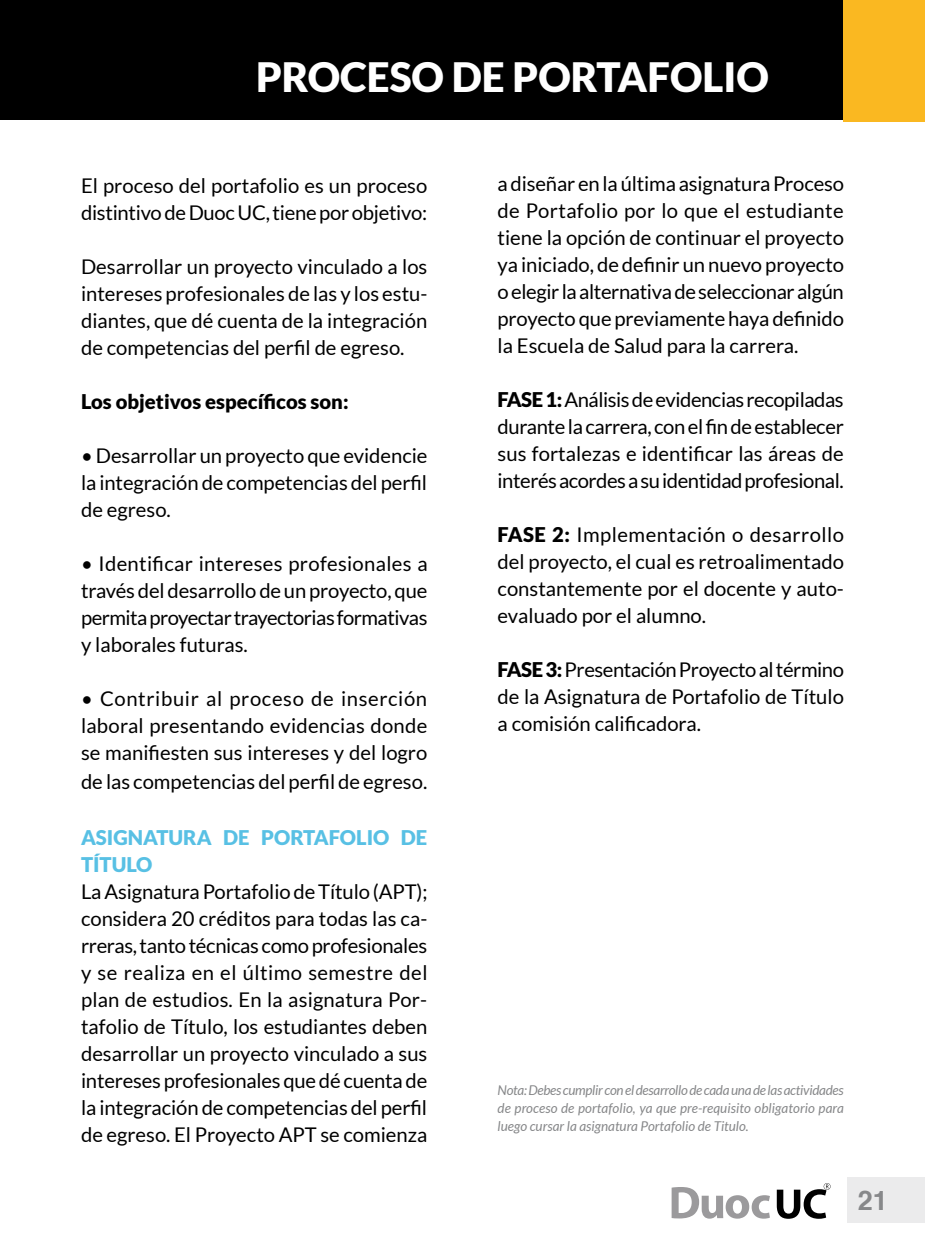
<style>
.page{position:relative;width:925px;height:1244px;background:#fff}
.page>*{position:absolute;margin:0;border:0;box-sizing:border-box;transform-origin:0 0}
.t1{font:900 40.5px "Lato";color:#fff}
.t2{font:700 27px "Helvetica";color:#87888a}
.t3{font:20.25px/27px "Lato";color:#000;text-align:justify}
.t4{font:900 20.25px/27px "Lato";color:#58c0e4}
.t5{font:900 20.25px "Lato";color:#000}
.t6{font:italic 13.5px/18px "Lato";color:#868789;text-align:justify}
.s1{font-weight:900}
</style>
<div class="page">
<div style="left:847px;top:1177px;width:78px;height:46px;background:#ebebec"></div>
<svg style="left:671px;top:1187px;width:99px;height:31px"></svg>
<svg style="left:777px;top:1183px;width:53px;height:36px"></svg>
<div style="left:0;top:0;width:925px;height:119px;background:#000"></div>
<div style="left:844px;top:0;width:81px;height:121px;background:#fab821"></div>
<h1 class="t1" style="left:256px;top:53px;width:514px">PROCESO DE PORTAFOLIO</h1>
<p class="t3" style="left:81px;top:172px;width:348px">El proceso del portafolio es un proceso distintivo de Duoc UC, tiene por objetivo:</p>
<p class="t3" style="left:81px;top:253px;width:348px">Desarrollar un proyecto vinculado a los intereses profesionales de las y los estu&shy;diantes, que dé cuenta de la integración de competencias del perfil de egreso.</p>
<p class="t5" style="left:81px;top:389px;width:269px">Los objetivos específicos son:</p>
<p class="t3" style="left:81px;top:442px;width:348px">• Desarrollar un proyecto que evidencie la integración de competencias del perfil de egreso.</p>
<p class="t3" style="left:81px;top:550px;width:348px">• Identificar intereses profesionales a través del desarrollo de un proyecto, que permita proyectar trayectorias formativas y laborales futuras.</p>
<p class="t3" style="left:81px;top:685px;width:348px">• Contribuir al proceso de inserción laboral presentando evidencias donde se manifiesten sus intereses y del logro</p>
<p class="t3" style="left:81px;top:768px;width:348px">de las competencias del perfil de egreso.</p>
<p class="t4" style="left:81px;top:824px;width:348px">ASIGNATURA DE PORTAFOLIO DE<br>TÍTULO</p>
<p class="t3" style="left:81px;top:878px;width:348px">La Asignatura Portafolio de Título (APT); considera 20 créditos para todas las ca&shy;rreras, tanto técnicas como profesionales y se realiza en el último semestre del plan de estudios. En la asignatura Por&shy;tafolio de Título, los estudiantes deben desarrollar un proyecto vinculado a sus intereses profesionales que dé cuenta de la integración de competencias del perfil de egreso. El Proyecto APT se comienza</p>
<p class="t3" style="left:497px;top:170px;width:348px">a diseñar en la última asignatura Proceso de Portafolio por lo que el estudiante tiene la opción de continuar el proyecto ya iniciado, de definir un nuevo proyecto o elegir la alternativa de seleccionar algún proyecto que previamente haya definido la Escuela de Salud para la carrera.</p>
<p class="t3" style="left:497px;top:386px;width:348px"><span class="s1">FASE 1:</span> Análisis de evidencias recopiladas durante la carrera, con el fin de establecer sus fortalezas e identificar las áreas de interés acordes a su identidad profesional.</p>
<p class="t3" style="left:497px;top:521px;width:348px"><span class="s1">FASE 2:</span> Implementación o desarrollo del proyecto, el cual es retroalimentado constantemente por el docente y auto&shy;evaluado por el alumno.</p>
<p class="t3" style="left:497px;top:656px;width:348px"><span class="s1">FASE 3:</span> Presentación Proyecto al término de la Asignatura de Portafolio de Título a comisión calificadora.</p>
<p class="t6" style="left:497px;top:1082px;width:348px">Nota: Debes cumplir con el desarrollo de cada una de las actividades de proceso de portafolio, ya que pre-requisito obligatorio para luego cursar la asignatura Portafolio de Titulo.</p>
<h2 class="t2" style="left:858px;top:1178px;width:32px">21</h2>
</div>
